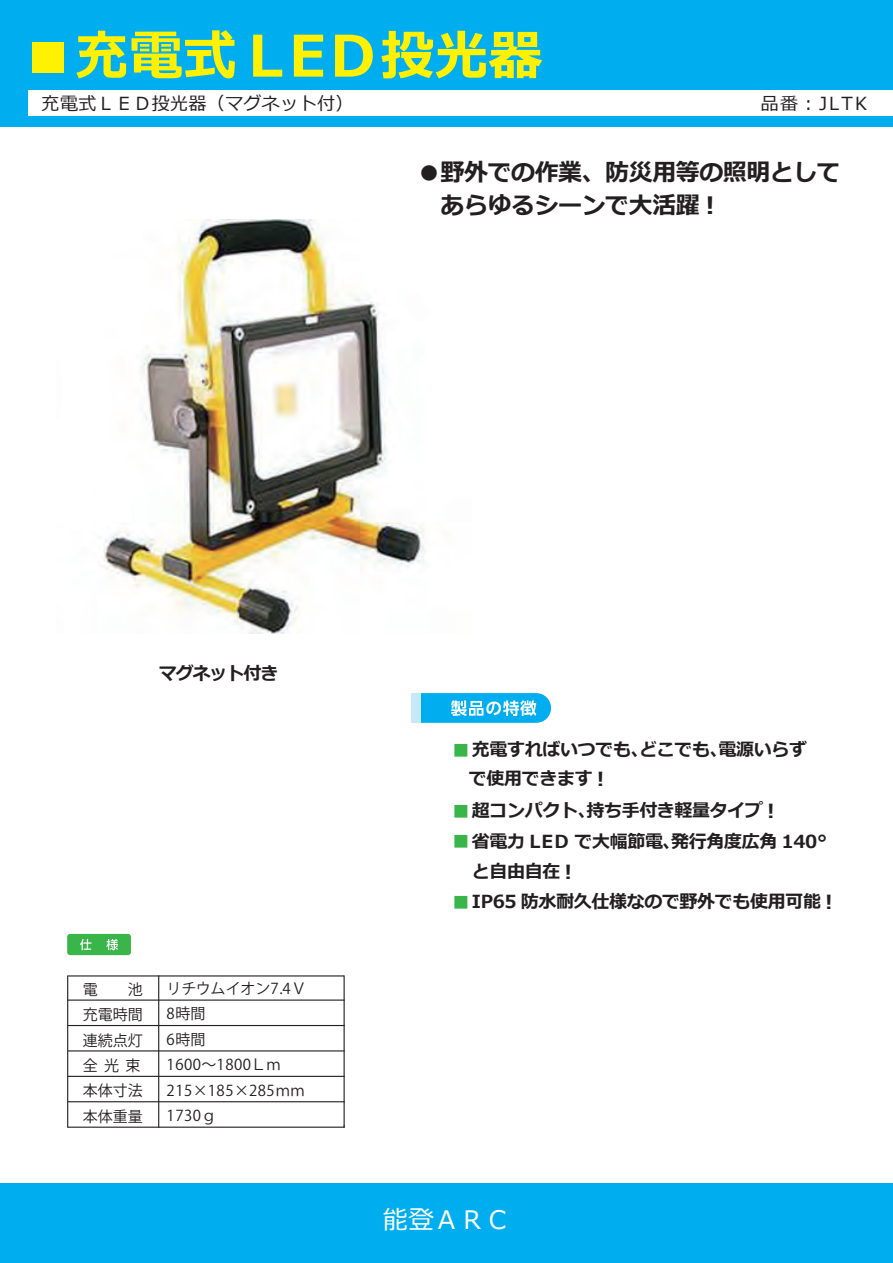
<style>
.page{position:relative;width:893px;height:1263px;background:#fff}
.page>*{position:absolute;margin:0;border:0;box-sizing:border-box;transform-origin:0 0}
.t1{font:700 54px "Meiryo";color:#fff101}
.t2{font:25.5px "Meiryo";color:#fff}
.t3{font:700 24px/33px "Meiryo";letter-spacing:-.02em;color:#231f20}
.t4{font:700 18px/28.8px "Meiryo";letter-spacing:-.02em;color:#231f20}
.t5{font:18px "Meiryo";letter-spacing:.02em;color:#231f20}
.t6{font:700 18px "Meiryo";letter-spacing:-.06em;color:#231f20}
.t7{font:15px "Koz Go Pro";letter-spacing:.015em;color:#231f20}
.t8{font:15px "Koz Go Pro";letter-spacing:.035em;color:#231f20}
.t9{font:15px "Koz Go Pro";letter-spacing:-.005em;color:#231f20}
.s1{font-size:57px}
.s2{font-size:22.5px;color:#3ab54a}
.s3{font-size:19.5px}
</style>
<div class="page">
<div style="left:0;top:1183px;width:893px;height:80px;background:#00aeef"></div>
<div style="left:0;top:0;width:893px;height:126px;background:#00aeef"></div>
<div style="left:28px;top:90px;width:865px;height:26px;background:#fff"></div>
<img style="left:102px;top:219px;width:324px;height:415px">
<svg style="left:411px;top:693px;width:140px;height:30px;background:#3ec1f2"></svg>
<hr style="left:68px;top:975px;width:276px;height:1px;background:#231f20">
<hr style="left:69px;top:999px;width:275px;height:2px;background:#231f20">
<hr style="left:69px;top:1025px;width:275px;height:1px;background:#231f20">
<hr style="left:69px;top:1050px;width:275px;height:1px;background:#231f20">
<hr style="left:69px;top:1076px;width:275px;height:1px;background:#231f20">
<hr style="left:69px;top:1101px;width:275px;height:1px;background:#231f20">
<hr style="left:67px;top:976px;width:1px;height:151px;background:#231f20">
<hr style="left:158px;top:976px;width:1px;height:151px;background:#231f20">
<hr style="left:69px;top:1126px;width:275px;height:2px;background:#231f20">
<hr style="left:344px;top:976px;width:1px;height:150px;background:#231f20">
<div style="left:67px;top:934px;width:64px;height:21px;background:#3ab54a;border-radius:3px"></div>
<svg style="left:80px;top:939px;width:12px;height:11px"></svg>
<svg style="left:106px;top:939px;width:12px;height:11px"></svg>
<h1 class="t1" style="left:21px;top:18px;width:523px">■充電式<span class="s1">ＬＥＤ</span>投光器</h1>
<p class="t5" style="left:42px;top:91px;width:313px">充電式ＬＥＤ投光器（マグネット付）</p>
<p class="t5" style="left:761px;top:91px;width:108px">品番︓JLTK</p>
<h3 class="t3" style="left:417px;top:157px;width:425px">●野外での作業、防災用等の照明として　あらゆるシーンで大活躍 !</h3>
<p class="t6" style="left:159px;top:661px;width:121px">マグネット付き</p>
<p class="t7" style="left:83px;top:979px;width:62px">電　　池</p>
<p class="t9" style="left:167px;top:978px;width:141px">リチウムイオン7.4Ｖ</p>
<p class="t7" style="left:83px;top:1005px;width:61px">充電時間</p>
<p class="t7" style="left:167px;top:1004px;width:40px">8時間</p>
<p class="t7" style="left:83px;top:1030px;width:61px">連続点灯</p>
<p class="t7" style="left:167px;top:1030px;width:40px">6時間</p>
<p class="t7" style="left:83px;top:1056px;width:59px">全 光 束</p>
<p class="t8" style="left:167px;top:1055px;width:116px">1600～1800Ｌｍ</p>
<p class="t7" style="left:83px;top:1081px;width:61px">本体寸法</p>
<p class="t8" style="left:167px;top:1081px;width:140px">215×185×285ｍｍ</p>
<p class="t7" style="left:83px;top:1107px;width:61px">本体重量</p>
<p class="t7" style="left:167px;top:1106px;width:52px">1730ｇ</p>
<p class="t4" style="left:469px;top:736px;width:340px;text-indent:-19px"><span class="s2">■</span>充電すればいつでも、どこでも、電源いらずで使用できます <span class="s3">!</span></p>
<p class="t4" style="left:450px;top:797px;width:326px"><span class="s2">■</span>超コンパクト、持ち手付き軽量タイプ <span class="s3">!</span></p>
<p class="t4" style="left:472px;top:827px;width:357px;line-height:30.3px;text-indent:-22px"><span class="s2">■</span>省電力 LED で大幅節電、発行角度広角 140°と自由自在 <span class="s3">!</span></p>
<p class="t4" style="left:450px;top:888px;width:384px"><span class="s2">■</span>IP65 防水耐久仕様なので野外でも使用可能 <span class="s3">!</span></p>
<h2 class="t2" style="left:383px;top:1202px;width:129px">能登ＡＲＣ</h2>
</div>
